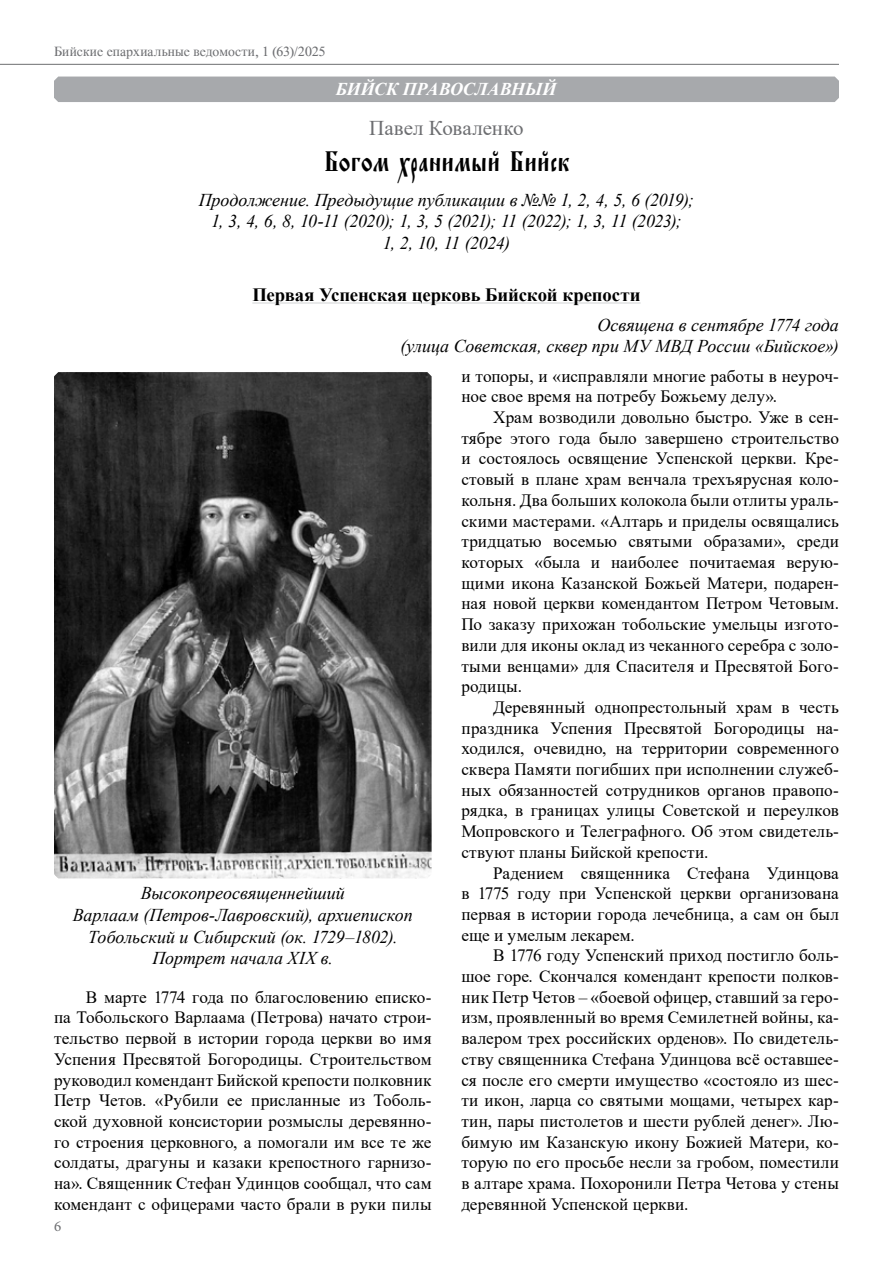
<style>
.page{position:relative;width:893px;height:1263px;background:#fff}
.page>*{position:absolute;margin:0;border:0;box-sizing:border-box;transform-origin:0 0}
.t1{font:30px "Orthodox.tt e Roos";letter-spacing:-.015em;color:#000}
.t2{font:21px "Times New Roman";color:#6d6e71}
.t3{font:700 18.75px "Times New Roman";letter-spacing:-.005em;color:#000}
.t4{font:italic 18px/21.6px "Times New Roman";color:#000;text-align:center}
.t5{font:italic 700 18px "Times New Roman";letter-spacing:-.005em;color:#fff}
.t6{font:17.25px/20.7px "Times New Roman";letter-spacing:.005em;color:#000;text-align:justify}
.t7{font:15px "Minion Pro";color:#6d6e71}
.t8{font:13.5px "Time";letter-spacing:.005em;color:#6d6e71}
</style>
<div class="page">
<hr style="left:0;top:64px;width:839px;height:1px;background:#6d6e71">
<hr style="left:252px;top:303px;width:389px;height:1px;background:#d1d3d4">
<div style="left:54px;top:77px;width:785px;height:25px;background:#a7a9ac"></div>
<img style="left:54px;top:372px;width:378px;height:506px">
<p class="t8" style="left:54px;top:44px;width:273px">Бийские епархиальные ведомости, 1 (63)/2025</p>
<p class="t5" style="left:336px;top:77px;width:222px">БИЙСК ПРАВОСЛАВНЫЙ</p>
<p class="t2" style="left:369px;top:114px;width:156px">Павел Коваленко</p>
<h1 class="t1" style="left:323px;top:143px;width:248px">Богом хранимый Бийск</h1>
<p class="t4" style="left:199px;top:189px;width:497px">Продолжение. Предыдущие публикации в №№ 1, 2, 4, 5, 6 (2019);<br>1, 3, 4, 6, 8, 10-11 (2020); 1, 3, 5 (2021); 11 (2022); 1, 3, 11 (2023);<br>1, 2, 10, 11 (2024)</p>
<p class="t3" style="left:252px;top:281px;width:390px">Первая Успенская церковь Бийской крепости</p>
<p class="t4" style="left:400px;top:314px;width:440px;text-align:right">Освящена в сентябре 1774 года<br>(улица Советская, сквер при МУ МВД России «Бийское»)</p>
<p class="t4" style="left:73px;top:882px;width:342px">Высокопреосвященнейший<br>Варлаам (Петров-Лавровский), архиепископ Тобольский и Сибирский (ок. 1729‒1802).<br>Портрет начала XIX в.</p>
<p class="t6" style="left:54px;top:986px;width:379px;text-indent:32px">В марте 1774 года по благословению еписко&shy;па Тобольского Варлаама (Петрова) начато строи&shy;тельство первой в истории города церкви во имя Успения Пресвятой Богородицы. Строительством руководил комендант Бийской крепости полковник Петр Четов. «Рубили ее присланные из Тоболь&shy;ской духовной консистории розмыслы деревянно&shy;го строения церковного, а помогали им все те же солдаты, драгуны и казаки крепостного гарнизо&shy;на». Священник Стефан Удинцов сообщал, что сам комендант с офицерами часто брали в руки пилы</p>
<p class="t7" style="left:54px;top:1216px;width:9px">6</p>
<p class="t6" style="left:461px;top:365px;width:379px">и топоры, и «исправляли многие работы в неуроч&shy;ное свое время на потребу Божьему делу».</p>
<p class="t6" style="left:461px;top:406px;width:379px;text-indent:32px">Храм возводили довольно быстро. Уже в сен&shy;тябре этого года было завершено строительство и состоялось освящение Успенской церкви. Кре&shy;стовый в плане храм венчала трехъярусная коло&shy;кольня. Два больших колокола были отлиты ураль&shy;скими мастерами. «Алтарь и приделы освящались тридцатью восемью святыми образами», среди которых «была и наиболее почитаемая верую&shy;щими икона Казанской Божьей Матери, подарен&shy;ная новой церкви комендантом Петром Четовым.<br>По заказу прихожан тобольские умельцы изгото&shy;вили для иконы оклад из чеканного серебра с золо&shy;тыми венцами» для Спасителя и Пресвятой Бого&shy;родицы.</p>
<p class="t6" style="left:461px;top:696px;width:379px;text-indent:32px">Деревянный однопрестольный храм в честь праздника Успения Пресвятой Богородицы на&shy;ходился, очевидно, на территории современного сквера Памяти погибших при исполнении служеб&shy;ных обязанностей сотрудников органов правопо&shy;рядка, в границах улицы Советской и переулков Мопровского и Телеграфного. Об этом свидетель&shy;ствуют планы Бийской крепости.</p>
<p class="t6" style="left:461px;top:862px;width:379px;text-indent:32px">Радением священника Стефана Удинцова в 1775 году при Успенской церкви организована первая в истории города лечебница, а сам он был еще и умелым лекарем.</p>
<p class="t6" style="left:461px;top:945px;width:379px;text-indent:32px">В 1776 году Успенский приход постигло боль&shy;шое горе. Скончался комендант крепости полков&shy;ник Петр Четов – «боевой офицер, ставший за геро&shy;изм, проявленный во время Семилетней войны, ка&shy;валером трех российских орденов». По свидетель&shy;ству священника Стефана Удинцова всё оставшее&shy;ся после его смерти имущество «состояло из шес&shy;ти икон, ларца со святыми мощами, четырех кар&shy;тин, пары пистолетов и шести рублей денег». Лю&shy;бимую им Казанскую икону Божией Матери, ко&shy;торую по его просьбе несли за гробом, поместили в алтаре храма. Похоронили Петра Четова у стены деревянной Успенской церкви.</p>
</div>
